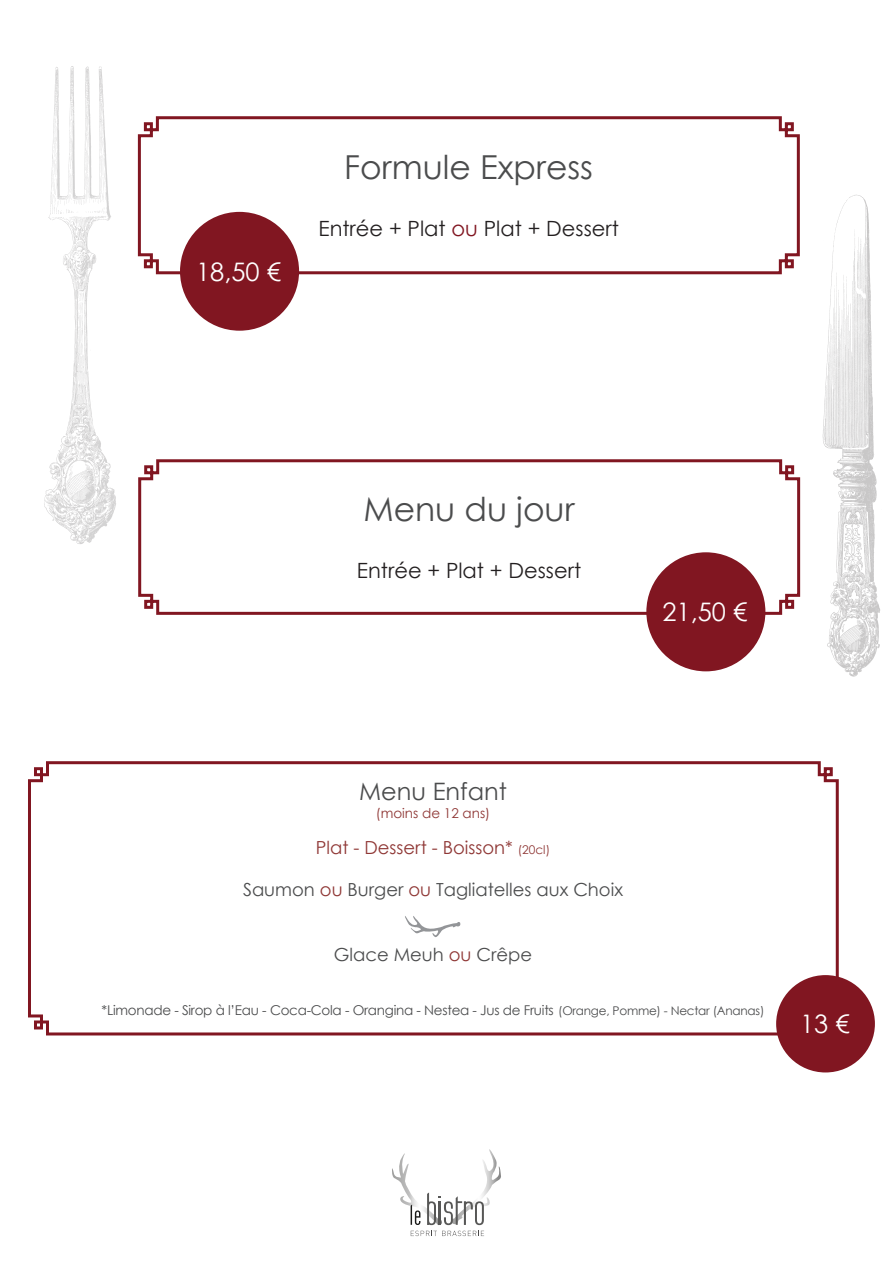
<style>
.page{position:relative;width:893px;height:1263px;background:#fff}
.page>*{position:absolute;margin:0;border:0;box-sizing:border-box;transform-origin:0 0}
.t1{font:33px "Century Gothic";color:#4b4c4d}
.t2{font:25.5px "Century Gothic";color:#fff}
.t3{font:24px "Century Gothic";color:#4b4c4d}
.t4{font:21px "Century Gothic";color:#231f20}
.t5{font:18px "Century Gothic";color:#4b4c4d}
.t6{font:18px "Century Gothic";color:#8f3735}
.t7{font:13.5px "Century Gothic";letter-spacing:-.02em;color:#4b4c4d}
.t8{font:13.5px "Century Gothic";color:#8f3735}
.s1{color:#811621}
.s2{font-size:12px}
.s3{color:#8f3735}
</style>
<div class="page">
<svg style="left:392px;top:1149px;width:109px;height:76px"></svg>
<svg style="left:411px;top:1231px;width:73px;height:5px"></svg>
<svg style="left:138px;top:459px;width:663px;height:157px"></svg>
<div style="left:646px;top:552px;width:119px;height:119px;background:#811621;border-radius:50%"></div>
<svg style="left:137px;top:116px;width:663px;height:159px"></svg>
<div style="left:180px;top:212px;width:119px;height:119px;background:#811621;border-radius:50%"></div>
<img style="left:44px;top:66px;width:72px;height:478px">
<img style="left:822px;top:194px;width:58px;height:483px">
<svg style="left:28px;top:761px;width:811px;height:276px"></svg>
<div style="left:776px;top:975px;width:99px;height:97px;background:#811621;border-radius:50%"></div>
<p class="t2" style="left:196px;top:254px;width:86px">18,50 €</p>
<p class="t1" style="left:344px;top:144px;width:250px">Formule Express</p>
<p class="t4" style="left:318px;top:214px;width:302px">Entrée + Plat <span class="s1">ou</span> Plat + Dessert</p>
<p class="t1" style="left:363px;top:486px;width:213px">Menu du jour</p>
<p class="t4" style="left:357px;top:556px;width:226px">Entrée + Plat + Dessert</p>
<p class="t2" style="left:662px;top:594px;width:86px">21,50 €</p>
<p class="t3" style="left:359px;top:775px;width:149px">Menu Enfant</p>
<p class="t8" style="left:376px;top:804px;width:116px">(moins de 12 ans)</p>
<p class="t6" style="left:316px;top:835px;width:236px">Plat - Dessert - Boisson* <span class="s2">(20cl)</span></p>
<p class="t5" style="left:243px;top:877px;width:381px">Saumon <span class="s3">ou</span> Burger <span class="s3">ou</span> Tagliatelles aux Choix</p>
<p class="t5" style="left:334px;top:941px;width:200px">Glace Meuh <span class="s3">ou</span> Crêpe</p>
<p class="t7" style="left:102px;top:1000px;width:664px">*Limonade - Sirop à l’Eau - Coca-Cola - Orangina - Nestea - Jus de Fruits <span class="s2">(Orange, Pomme) - Nectar (Ananas)</span></p>
<p class="t2" style="left:800px;top:1006px;width:51px">13 €</p>
</div>
